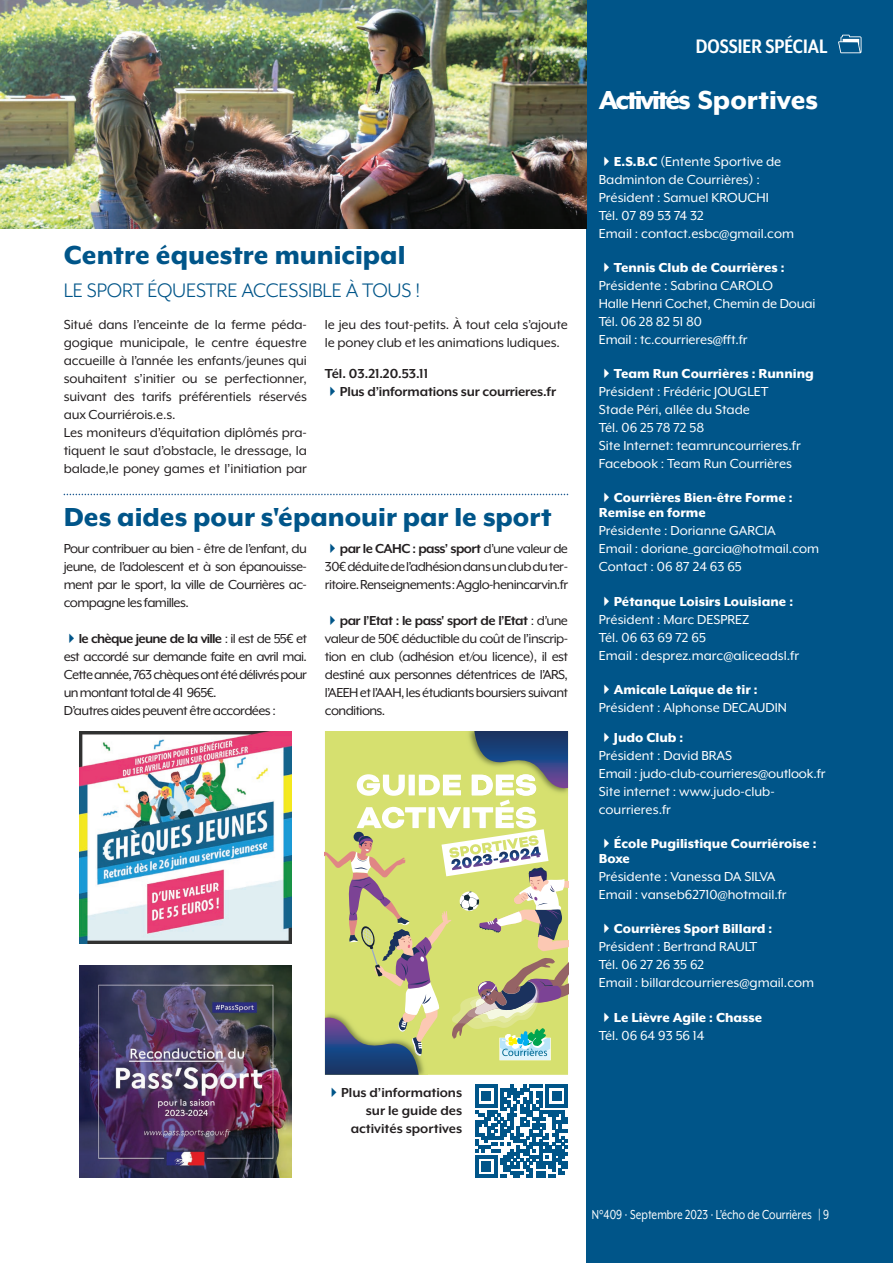
<style>
.page{position:relative;width:893px;height:1263px;background:#fff}
.page>*{position:absolute;margin:0;border:0;box-sizing:border-box;transform-origin:0 0}
.t1{font:800 30px "Mr Eaves XL Mod OT";color:#005589}
.t2{font:800 30px "Mr Eaves XL Mod OT";letter-spacing:-.045em;color:#fff}
.t3{font:22.5px "Mr Eaves XL Mod OT";letter-spacing:-.01em;color:#005589}
.t4{font:700 22.5px "Mr Eaves XL Mod Nar OT";color:#fff}
.t5{font:15px/18px "Mr Eaves XL Mod OT";color:#fff}
.t6{font:15px/18px "Mr Eaves XL Mod OT";letter-spacing:-.01em;color:#231f20;text-align:justify}
.t7{font:15px/18px "Mr Eaves XL Mod OT";letter-spacing:-.05em;color:#231f20}
.t8{font:800 15px/15px "Mr Eaves XL Mod OT";color:#fff}
.t9{font:700 15px/18px "Mr Eaves XL Mod OT";color:#231f20;text-align:right}
.t10{font:15px "Mr Eaves XL Mod OT";color:#fff;scale:.8 1}
.s1{color:#005589}
.s2{font-weight:700}
.s3{font-weight:800}
.s4{font-weight:400}
</style>
<div class="page">
<div style="left:586px;top:0;width:307px;height:1263px;background:#005589"></div>
<svg style="left:838px;top:35px;width:23px;height:18px"></svg>
<img style="left:79px;top:731px;width:213px;height:213px">
<img style="left:0;top:0;width:586px;height:228px">
<img style="left:79px;top:965px;width:213px;height:213px">
<svg style="left:475px;top:1085px;width:93px;height:93px"></svg>
<svg style="left:325px;top:731px;width:243px;height:344px;background:#c1c784"></svg>
<svg style="left:64px;top:494px;width:504px;height:1px"></svg>
<h1 class="t1" style="left:64px;top:238px;width:343px">Centre équestre municipal</h1>
<h2 class="t3" style="left:64px;top:279px;width:358px">LE SPORT ÉQUESTRE ACCESSIBLE À TOUS !</h2>
<p class="t6" style="left:64px;top:316px;width:245px;text-align:left">Situé dans l’enceinte de la ferme péda&shy;gogique municipale, le centre équestre accueille à l’année les enfants/jeunes qui souhaitent s’initier ou se perfectionner, suivant des tarifs préférentiels réservés aux Courriérois.e.s.<br>Les moniteurs d’équitation diplômés pra&shy;tiquent le saut d’obstacle, le dressage, la balade,le poney games et l’initiation par</p>
<p class="t6" style="left:325px;top:316px;width:245px">le jeu des tout-petits. À tout cela s’ajoute le poney club et les animations ludiques.</p>
<p class="t9" style="left:325px;top:365px;width:105px">Tél. 03.21.20.53.11</p>
<p class="t9" style="left:325px;top:383px;width:233px"><span class="s1">✔</span>Plus d’informations sur courrieres.fr</p>
<h1 class="t1" style="left:64px;top:500px;width:489px">Des aides pour s'épanouir par le sport</h1>
<p class="t6" style="left:64px;top:539px;width:245px">Pour contribuer au bien - être de l’enfant, du jeune, de l’adolescent et à son épanouisse&shy;ment par le sport, la ville de Courrières ac&shy;compagne les familles.</p>
<p class="t7" style="left:64px;top:629px;width:245px"><span class="s1">✔</span><span class="s2">le chèque jeune de la ville</span> : il est de 55€ et est accordé sur demande faite en avril mai.<br>Cette année, 763 chèques ont été délivrés pour un montant total de 41 965€.<br>D’autres aides peuvent être accordées :</p>
<p class="t6" style="left:325px;top:539px;width:245px"><span class="s1">✔</span><span class="s2">par le CAHC : pass’ sport</span> d’une valeur de 30€ déduite de l’adhésion dans un club du ter&shy;ritoire. Renseignements : Agglo-henincarvin.fr</p>
<p class="t6" style="left:325px;top:611px;width:245px"><span class="s1">✔</span><span class="s2">par l’Etat : le pass' sport de l’Etat</span> : d’une valeur de 50€ déductible du coût de l’inscrip&shy;tion en club (adhésion et/ou licence), il est destiné aux personnes détentrices de l’ARS, l’AEEH et l’AAH, les étudiants boursiers suivant conditions.</p>
<p class="t9" style="left:326px;top:1083px;width:137px"><span class="s1">✔</span>Plus d’informations sur le guide des activités sportives</p>
<h2 class="t4" style="left:696px;top:35px;width:133px">DOSSIER SPÉCIAL</h2>
<h1 class="t2" style="left:599px;top:83px;width:221px">Activités Sportives</h1>
<p class="t5" style="left:599px;top:152px;width:197px">✔<span class="s3">E.S.B.C</span> (Entente Sportive de<br>Badminton de Courrières) :<br>Président : Samuel KROUCHI<br>Tél. 07 89 53 74 32<br>Email : contact.esbc@gmail.com</p>
<p class="t5" style="left:599px;top:258px;width:218px">✔<span class="s3">Tennis Club de Courrières :<br></span>Présidente : Sabrina CAROLO<br>Halle Henri Cochet, Chemin de Douai<br>Tél. 06 28 82 51 80<br>Email : tc.courrieres@fft.fr</p>
<p class="t5" style="left:599px;top:365px;width:217px">✔<span class="s3">Team Run Courrières : Running<br></span>Président : Frédéric JOUGLET<br>Stade Péri, allée du Stade<br>Tél. 06 25 78 72 58<br>Site Internet: teamruncourrieres.fr<br>Facebook : Team Run Courrières</p>
<p class="t8" style="left:599px;top:490px;width:195px">✔Courrières Bien-être Forme :<br>Remise en forme</p>
<p class="t5" style="left:599px;top:522px;width:222px">Présidente : Dorianne GARCIA<br>Email : doriane_garcia@hotmail.com<br>Contact : 06 87 24 63 65</p>
<p class="t5" style="left:599px;top:592px;width:202px">✔<span class="s3">Pétanque Loisirs Louisiane :<br></span>Président : Marc DESPREZ<br>Tél. 06 63 69 72 65<br>Email : desprez.marc@aliceadsl.fr</p>
<p class="t5" style="left:599px;top:680px;width:190px">✔<span class="s3">Amicale Laïque de tir :<br></span>Président : Alphonse DECAUDIN</p>
<p class="t5" style="left:599px;top:728px;width:228px">✔<span class="s3">Judo Club :<br></span>Président : David BRAS<br>Email : judo-club-courrieres@outlook.fr<br>Site internet : www.judo-club&shy;courrieres.fr</p>
<p class="t8" style="left:599px;top:836px;width:219px">✔École Pugilistique Courriéroise :<br>Boxe</p>
<p class="t5" style="left:599px;top:868px;width:189px">Présidente : Vanessa DA SILVA<br>Email : vanseb62710@hotmail.fr</p>
<p class="t5" style="left:599px;top:920px;width:217px">✔<span class="s3">Courrières Sport Billard :<br></span>Président : Bertrand RAULT<br>Tél. 06 27 26 35 62<br>Email : billardcourrieres@gmail.com</p>
<p class="t8" style="left:599px;top:1008px;width:165px;line-height:18px">✔Le Lièvre Agile : Chasse<br><span class="s4">Tél. 06 64 93 56 14</span></p>
<p class="t10" style="left:592px;top:1207px;width:298px">N°409 · Septembre 2023 · L’écho de Courrières | 9</p>
</div>
